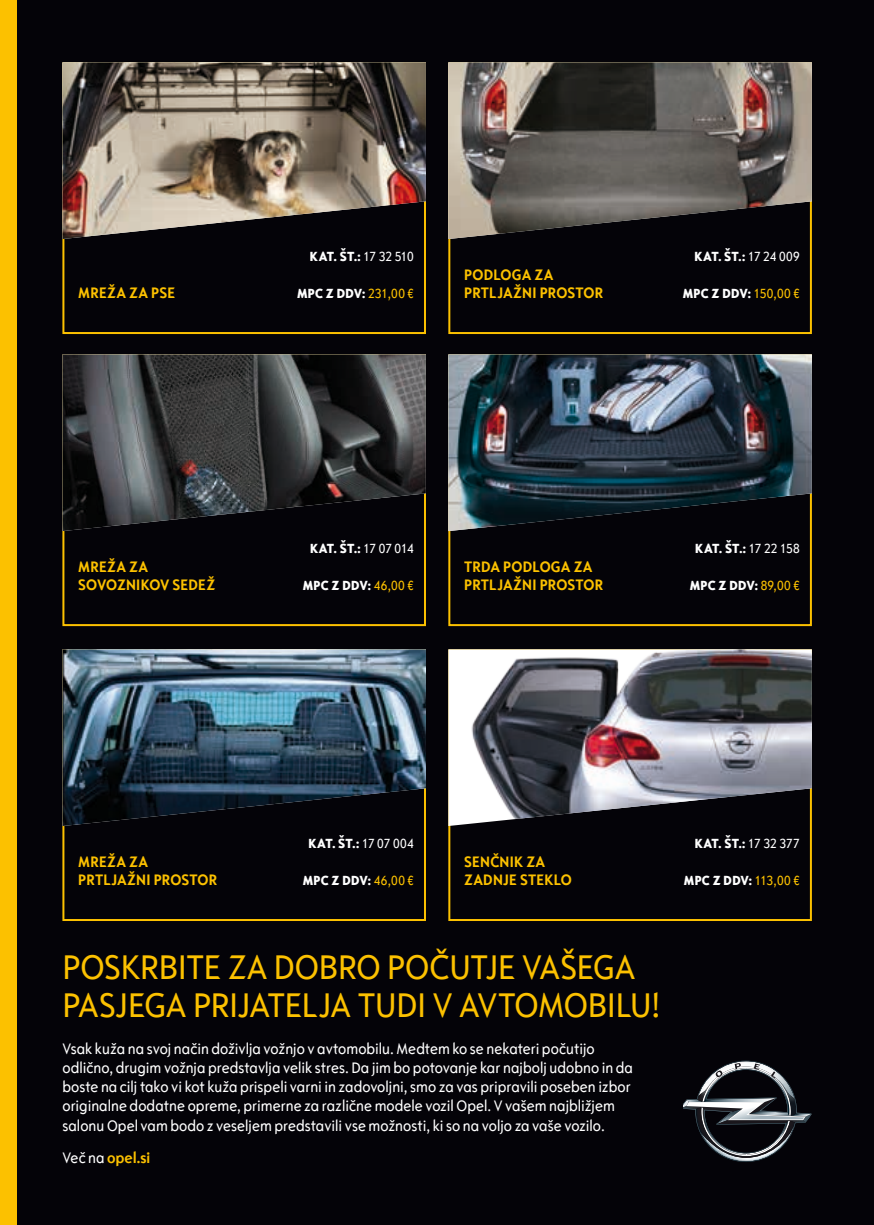
<style>
.page{position:relative;width:874px;height:1225px;background:#fff}
.page>*{position:absolute;margin:0;border:0;box-sizing:border-box;transform-origin:0 0}
.t1{font:36px/38px "Opel Sans Condensed";letter-spacing:-.01em;color:#fcc100}
.t2{font:16px/19.2px "Opel Sans Condensed";color:#fff}
.t3{font:700 16px/17.4px "Opel Sans Condensed";letter-spacing:.015em;color:#fcc100}
.t4{font:700 16px/17.4px "Opel Sans Condensed";letter-spacing:-.01em;color:#fcc100}
.t5{font:800 14px "Opel Sans Condensed";letter-spacing:.02em;color:#fff}
.s1{font-weight:400}
.s2{font-weight:400;color:#fcc100}
.s3{font-weight:400;color:#fff}
</style>
<div class="page">
<div style="left:0;top:0;width:17px;height:1225px;background:#fcc100"></div>
<div style="left:17px;top:0;width:856px;height:1225px;background:#040308"></div>
<img style="left:62px;top:62px;width:364px;height:177px">
<img style="left:62px;top:354px;width:364px;height:177px">
<img style="left:62px;top:649px;width:364px;height:177px">
<svg style="left:448px;top:649px;width:363px;height:177px;fill:#fff"></svg>
<img style="left:467px;top:649px;width:344px;height:175px">
<img style="left:448px;top:62px;width:363px;height:177px">
<img style="left:448px;top:354px;width:363px;height:177px">
<svg style="left:683px;top:1060px;width:128px;height:102px"></svg>
<p class="t3" style="left:78px;top:284px;width:98px">MREŽA ZA PSE</p>
<p class="t5" style="left:310px;top:248px;width:105px">KAT. ŠT.: <span class="s1">17 32 510</span></p>
<p class="t5" style="left:297px;top:284px;width:118px">MPC Z DDV: <span class="s2">231,00 €</span></p>
<p class="t3" style="left:464px;top:266px;width:81px">PODLOGA ZA<br>PRTLJAŽ</p>
<p class="t3" style="left:522px;top:284px;width:81px">NI PROSTOR</p>
<p class="t5" style="left:694px;top:248px;width:107px">KAT. ŠT.: <span class="s1">17 24 009</span></p>
<p class="t5" style="left:682px;top:284px;width:118px">MPC Z DDV: <span class="s2">150,00 €</span></p>
<p class="t3" style="left:78px;top:558px;width:22px">MREŽA</p>
<p class="t4" style="left:78px;top:558px;width:129px;text-indent:51px">ZA<br>SOVOZNIKOV SEDEŽ</p>
<p class="t5" style="left:310px;top:540px;width:105px">KAT. ŠT.: <span class="s1">17 07 014</span></p>
<p class="t5" style="left:302px;top:576px;width:112px">MPC Z DDV: <span class="s2">46,00 €</span></p>
<p class="t3" style="left:464px;top:558px;width:120px">TRDA PODLOGA ZA<br>PRTLJAŽ</p>
<p class="t3" style="left:522px;top:576px;width:81px">NI PROSTOR</p>
<p class="t5" style="left:695px;top:540px;width:106px">KAT. ŠT.: <span class="s1">17 22 158</span></p>
<p class="t5" style="left:689px;top:576px;width:111px">MPC Z DDV: <span class="s2">89,00 €</span></p>
<p class="t3" style="left:78px;top:853px;width:140px">MREŽA ZA<br>PRTLJAŽNI PROSTOR</p>
<p class="t5" style="left:308px;top:835px;width:107px">KAT. ŠT.: <span class="s1">17 07 004</span></p>
<p class="t5" style="left:302px;top:871px;width:112px">MPC Z DDV: <span class="s2">46,00 €</span></p>
<p class="t3" style="left:464px;top:853px;width:109px">SENČNIK ZA<br>ZADNJE STEKLO</p>
<h1 class="t1" style="left:62px;top:948px;width:599px">POSKRBITE ZA DOBRO POČUTJE VAŠEGA<br>PASJEGA PRIJATELJA TUDI V AVTOMOBILU!</h1>
<p class="t2" style="left:62px;top:1039px;width:571px">Vsak kuža na svoj način doživlja vožnjo v avtomobilu. Medtem ko se nekateri počutijo odlično, drugim vožnja predstavlja velik stres. Da jim bo potovanje kar najbolj udobno in da boste na cilj tako vi kot kuža prispeli varni in zadovoljni, smo za vas pripravili poseben izbor originalne dodatne opreme, primerne za različne modele vozil Opel. V vašem najbližjem salonu Opel vam bodo z veseljem predstavili vse možnosti, ki so na voljo za vaše vozilo.</p>
<p class="t3" style="left:62px;top:1148px;width:89px"><span class="s3">Več na</span> OPEL.SI</p>
<p class="t5" style="left:694px;top:835px;width:106px">KAT. ŠT.: <span class="s1">17 32 377</span></p>
<p class="t5" style="left:683px;top:871px;width:117px">MPC Z DDV: <span class="s2">113,00 €</span></p>
</div>
